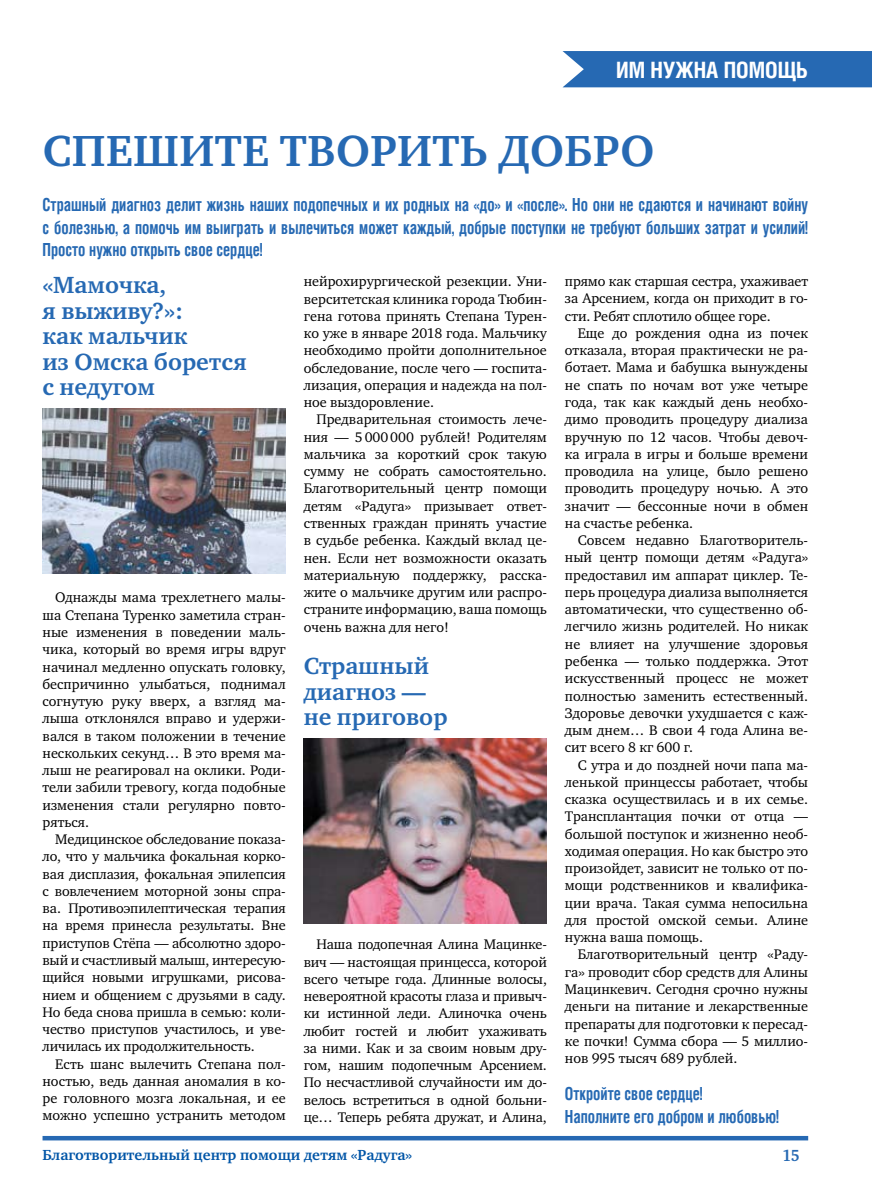
<style>
.page{position:relative;width:872px;height:1191px;background:#fff}
.page>*{position:absolute;margin:0;border:0;box-sizing:border-box;transform-origin:0 0}
.t1{font:700 44.7px "Charter ITC";letter-spacing:.01em;color:#2669b3}
.t2{font:700 24px/25.5px "Charter ITC";color:#2669b3}
.t3{font:700 22.5px "Helios Cond C";color:#fff}
.t4{font:700 18px/22.5px "Helios Cond C";color:#2669b3;text-align:justify;scale:.85 1}
.t5{font:700 16.5px "Charter ITC";color:#2669b3;scale:.93 1}
.t6{font:700 15px "Charter ITC";color:#0055a7}
.t7{font:14.25px/17.2px "Charter ITC";color:#000;text-align:justify}
</style>
<div class="page">
<div style="left:562px;top:51px;width:310px;height:36px;background:#2669b3"></div>
<img style="left:43px;top:409px;width:243px;height:164px">
<img style="left:304px;top:738px;width:243px;height:185px">
<hr style="left:43px;top:1136px;width:765px;height:4px;background:#2669b3">
<h3 class="t3" style="left:616px;top:57px;width:191px">ИМ НУЖНА ПОМОЩЬ</h3>
<h1 class="t1" style="left:43px;top:123px;width:613px">Спешите творить добро</h1>
<p class="t4" style="left:43px;top:193px;width:902px">Страшный диагноз делит жизнь наших подопечных и их родных на «до» и «после». Но они не сдаются и начинают войну с болезнью, а помочь им выиграть и вылечиться может каждый, добрые поступки не требуют больших затрат и усилий!<br>Просто нужно открыть свое сердце!</p>
<h2 class="t2" style="left:43px;top:273px;width:206px">«Мамочка,<br>я выживу?»:<br>как мальчик<br>из Омска борется с недугом</h2>
<p class="t7" style="left:304px;top:273px;width:245px">нейрохирургической резекции. Уни&shy;верситетская клиника города Тюбин&shy;гена готова принять Степана Турен&shy;ко уже в январе 2018 года. Мальчику необходимо пройти дополнительное обследование, после чего — госпита&shy;лизация, операция и надежда на пол&shy;ное выздоровление.</p>
<p class="t7" style="left:304px;top:411px;width:245px;text-indent:13px">Предварительная стоимость лече&shy;ния — 5000000 рублей! Родителям мальчика за короткий срок такую сумму не собрать самостоятельно.<br>Благотворительный центр помощи детям «Радуга» призывает ответ&shy;ственных граждан принять участие в судьбе ребенка. Каждый вклад це&shy;нен. Если нет возможности оказать материальную поддержку, расска&shy;жите о мальчике другим или распро&shy;страните информацию, ваша помощь очень важна для него!</p>
<h2 class="t2" style="left:304px;top:653px;width:145px">Страшный диагноз — не приговор</h2>
<p class="t7" style="left:565px;top:273px;width:245px">прямо как старшая сестра, ухаживает за Арсением, когда он приходит в го&shy;сти. Ребят сплотило общее горе.</p>
<p class="t7" style="left:565px;top:324px;width:245px;text-indent:13px">Еще до рождения одна из почек отказала, вторая практически не ра&shy;ботает. Мама и бабушка вынуждены не спать по ночам вот уже четыре года, так как каждый день необхо&shy;димо проводить процедуру диализа вручную по 12 часов. Чтобы девоч&shy;ка играла в игры и больше времени проводила на улице, было решено проводить процедуру ночью. А это значит — бессонные ночи в обмен на счастье ребенка.</p>
<p class="t7" style="left:565px;top:531px;width:245px;text-indent:13px">Совсем недавно Благотворитель&shy;ный центр помощи детям «Радуга» предоставил им аппарат циклер. Те&shy;перь процедура диализа выполняется автоматически, что существенно об&shy;легчило жизнь родителей. Но никак не влияет на улучшение здоровья ребенка — только поддержка. Этот искусственный процесс не может полностью заменить естественный.<br>Здоровье девочки ухудшается с каж&shy;дым днем… В свои 4 года Алина ве&shy;сит всего 8 кг 600 г.</p>
<p class="t7" style="left:565px;top:756px;width:245px;text-indent:13px">С утра и до поздней ночи папа ма&shy;ленькой принцессы работает, чтобы сказка осуществилась и в их семье.<br>Трансплантация почки от отца — большой поступок и жизненно необ&shy;ходимая операция. Но как быстро это произойдет, зависит не только от по&shy;мощи родственников и квалифика&shy;ции врача. Такая сумма непосильна для простой омской семьи. Алине нужна ваша помощь.</p>
<p class="t7" style="left:565px;top:946px;width:245px;text-indent:13px">Благотворительный центр «Раду&shy;га» проводит сбор средств для Алины Мацинкевич. Сегодня срочно нужны деньги на питание и лекарственные препараты для подготовки к пересад&shy;ке почки! Сумма сбора — 5 миллио&shy;нов 995 тысяч 689 рублей.</p>
<p class="t4" style="left:565px;top:1082px;width:253px">Откройте свое сердце!<br>Наполните его добром и любовью!</p>
<p class="t5" style="left:782px;top:1144px;width:20px">15</p>
<p class="t7" style="left:43px;top:589px;width:245px;text-indent:13px">Однажды мама трехлетнего малы&shy;ша Степана Туренко заметила стран&shy;ные изменения в поведении маль&shy;чика, который во время игры вдруг начинал медленно опускать головку, беспричинно улыбаться, поднимал согнутую руку вверх, а взгляд ма&shy;лыша отклонялся вправо и удержи&shy;вался в таком положении в течение нескольких секунд… В это время ма&shy;лыш не реагировал на оклики. Роди&shy;тели забили тревогу, когда подобные изменения стали регулярно повто&shy;ряться.</p>
<p class="t7" style="left:42px;top:830px;width:245px;text-indent:13px">Медицинское обследование показа&shy;ло, что у мальчика фокальная корко&shy;вая дисплазия, фокальная эпилепсия с вовлечением моторной зоны спра&shy;ва. Противоэпилептическая терапия на время принесла результаты. Вне приступов Стёпа — абсолютно здоро&shy;вый и счастливый малыш, интересую&shy;щийся новыми игрушками, рисова&shy;нием и общением с друзьями в саду.<br>Но беда снова пришла в семью: коли&shy;чество приступов участилось, и уве&shy;личилась их продолжительность.</p>
<p class="t7" style="left:43px;top:1055px;width:245px;text-indent:13px">Есть шанс вылечить Степана пол&shy;ностью, ведь данная аномалия в ко&shy;ре головного мозга локальная, и ее можно успешно устранить методом</p>
<p class="t7" style="left:304px;top:936px;width:245px;text-indent:13px">Наша подопечная Алина Мацинке&shy;вич — настоящая принцесса, которой всего четыре года. Длинные волосы, невероятной красоты глаза и привыч&shy;ки истинной леди. Алиночка очень любит гостей и любит ухаживать за ними. Как и за своим новым дру&shy;гом, нашим подопечным Арсением.<br>По несчастливой случайности им до&shy;велось встретиться в одной больни&shy;це… Теперь ребята дружат, и Алина,</p>
<p class="t6" style="left:43px;top:1145px;width:371px">Благотворительный центр помощи детям «Радуга»</p>
</div>
